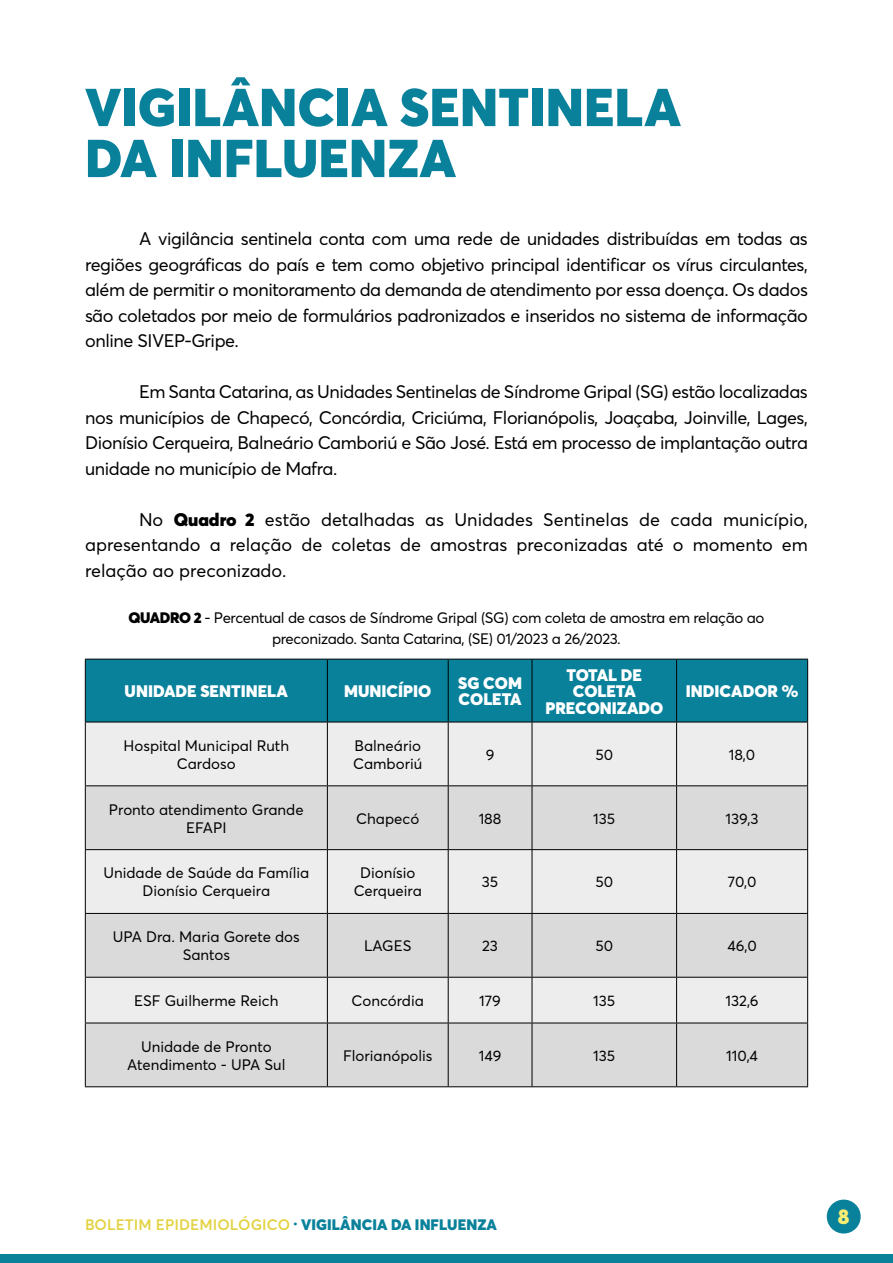
<style>
.page{position:relative;width:893px;height:1263px;background:#fff}
.page>*{position:absolute;margin:0;border:0;box-sizing:border-box;transform-origin:0 0}
.t1{font:900 52.5px/51px "Averta";letter-spacing:.005em;color:#09819b}
.t2{font:900 21px "Averta";color:#f9ed72}
.t3{font:18px/25.5px "Averta";letter-spacing:-.025em;color:#000;text-align:justify}
.t4{font:900 16.5px/16.5px "Averta";color:#fff}
.t5{font:15px/18px "Averta";color:#000;text-align:center}
.t6{font:15px/21px "Averta";letter-spacing:-.025em;color:#000;text-align:center}
.t7{font:900 15px "Averta";letter-spacing:.005em;color:#09819b}
.s1{font-weight:900}
.s2{font-weight:600;color:#e3d342}
</style>
<div class="page">
<div style="left:0;top:1254px;width:893px;height:9px;background:#09819b"></div>
<div style="left:827px;top:1199px;width:34px;height:34px;background:#09819b;border-radius:50%"></div>
<div style="left:86px;top:660px;width:721px;height:62px;background:#09819b"></div>
<div style="left:86px;top:723px;width:721px;height:300px;background:#ededed"></div>
<div style="left:86px;top:786px;width:721px;height:63px;background:#dadada"></div>
<div style="left:86px;top:914px;width:721px;height:63px;background:#dadada"></div>
<div style="left:86px;top:1024px;width:721px;height:62px;background:#dadada"></div>
<hr style="left:85px;top:659px;width:242px;height:1px;background:#000">
<hr style="left:85px;top:659px;width:1px;height:63px;background:#000">
<hr style="left:327px;top:659px;width:121px;height:1px;background:#000">
<hr style="left:327px;top:659px;width:1px;height:63px;background:#000">
<hr style="left:448px;top:659px;width:84px;height:1px;background:#000">
<hr style="left:448px;top:659px;width:1px;height:63px;background:#000">
<hr style="left:532px;top:659px;width:145px;height:1px;background:#000">
<hr style="left:532px;top:659px;width:1px;height:63px;background:#000">
<hr style="left:677px;top:659px;width:131px;height:1px;background:#000">
<hr style="left:676px;top:659px;width:1px;height:63px;background:#000">
<hr style="left:807px;top:659px;width:1px;height:63px;background:#000">
<hr style="left:85px;top:722px;width:242px;height:1px;background:#000">
<hr style="left:85px;top:722px;width:1px;height:63px;background:#000">
<hr style="left:327px;top:722px;width:121px;height:1px;background:#000">
<hr style="left:327px;top:722px;width:1px;height:63px;background:#000">
<hr style="left:448px;top:722px;width:84px;height:1px;background:#000">
<hr style="left:448px;top:722px;width:1px;height:63px;background:#000">
<hr style="left:532px;top:722px;width:145px;height:1px;background:#000">
<hr style="left:532px;top:722px;width:1px;height:63px;background:#000">
<hr style="left:677px;top:722px;width:131px;height:1px;background:#000">
<hr style="left:676px;top:722px;width:1px;height:63px;background:#000">
<hr style="left:807px;top:722px;width:1px;height:63px;background:#000">
<hr style="left:85px;top:785px;width:242px;height:1px;background:#000">
<hr style="left:85px;top:786px;width:1px;height:63px;background:#000">
<hr style="left:327px;top:785px;width:121px;height:1px;background:#000">
<hr style="left:327px;top:786px;width:1px;height:63px;background:#000">
<hr style="left:448px;top:785px;width:84px;height:1px;background:#000">
<hr style="left:448px;top:786px;width:1px;height:63px;background:#000">
<hr style="left:532px;top:785px;width:145px;height:1px;background:#000">
<hr style="left:532px;top:786px;width:1px;height:63px;background:#000">
<hr style="left:677px;top:785px;width:131px;height:1px;background:#000">
<hr style="left:676px;top:786px;width:1px;height:63px;background:#000">
<hr style="left:807px;top:786px;width:1px;height:63px;background:#000">
<hr style="left:85px;top:849px;width:242px;height:1px;background:#000">
<hr style="left:85px;top:850px;width:1px;height:63px;background:#000">
<hr style="left:327px;top:849px;width:121px;height:1px;background:#000">
<hr style="left:327px;top:850px;width:1px;height:63px;background:#000">
<hr style="left:448px;top:849px;width:84px;height:1px;background:#000">
<hr style="left:448px;top:850px;width:1px;height:63px;background:#000">
<hr style="left:532px;top:849px;width:145px;height:1px;background:#000">
<hr style="left:532px;top:850px;width:1px;height:63px;background:#000">
<hr style="left:677px;top:849px;width:131px;height:1px;background:#000">
<hr style="left:676px;top:850px;width:1px;height:63px;background:#000">
<hr style="left:807px;top:850px;width:1px;height:63px;background:#000">
<hr style="left:85px;top:913px;width:242px;height:1px;background:#000">
<hr style="left:85px;top:914px;width:1px;height:63px;background:#000">
<hr style="left:327px;top:913px;width:121px;height:1px;background:#000">
<hr style="left:327px;top:914px;width:1px;height:63px;background:#000">
<hr style="left:448px;top:913px;width:84px;height:1px;background:#000">
<hr style="left:448px;top:914px;width:1px;height:63px;background:#000">
<hr style="left:532px;top:913px;width:145px;height:1px;background:#000">
<hr style="left:532px;top:914px;width:1px;height:63px;background:#000">
<hr style="left:677px;top:913px;width:131px;height:1px;background:#000">
<hr style="left:676px;top:914px;width:1px;height:63px;background:#000">
<hr style="left:807px;top:914px;width:1px;height:63px;background:#000">
<hr style="left:85px;top:977px;width:242px;height:1px;background:#000">
<hr style="left:85px;top:977px;width:1px;height:46px;background:#000">
<hr style="left:327px;top:977px;width:121px;height:1px;background:#000">
<hr style="left:327px;top:977px;width:1px;height:46px;background:#000">
<hr style="left:448px;top:977px;width:84px;height:1px;background:#000">
<hr style="left:448px;top:977px;width:1px;height:46px;background:#000">
<hr style="left:532px;top:977px;width:145px;height:1px;background:#000">
<hr style="left:532px;top:977px;width:1px;height:46px;background:#000">
<hr style="left:677px;top:977px;width:131px;height:1px;background:#000">
<hr style="left:676px;top:977px;width:1px;height:46px;background:#000">
<hr style="left:807px;top:977px;width:1px;height:46px;background:#000">
<hr style="left:85px;top:1023px;width:242px;height:1px;background:#000">
<hr style="left:85px;top:1023px;width:1px;height:63px;background:#000">
<hr style="left:327px;top:1023px;width:121px;height:1px;background:#000">
<hr style="left:327px;top:1023px;width:1px;height:63px;background:#000">
<hr style="left:448px;top:1023px;width:84px;height:1px;background:#000">
<hr style="left:448px;top:1023px;width:1px;height:63px;background:#000">
<hr style="left:532px;top:1023px;width:145px;height:1px;background:#000">
<hr style="left:532px;top:1023px;width:1px;height:63px;background:#000">
<hr style="left:677px;top:1023px;width:131px;height:1px;background:#000">
<hr style="left:676px;top:1023px;width:1px;height:63px;background:#000">
<hr style="left:807px;top:1023px;width:1px;height:63px;background:#000">
<hr style="left:85px;top:1086px;width:242px;height:1px;background:#000">
<hr style="left:327px;top:1086px;width:121px;height:1px;background:#000">
<hr style="left:448px;top:1086px;width:84px;height:1px;background:#000">
<hr style="left:532px;top:1086px;width:145px;height:1px;background:#000">
<hr style="left:677px;top:1086px;width:131px;height:1px;background:#000">
<h1 class="t1" style="left:85px;top:81px;width:597px">VIGILÂNCIA SENTINELA<br>DA INFLUENZA</h1>
<p class="t3" style="left:85px;top:226px;width:724px;text-indent:54px">A vigilância sentinela conta com uma rede de unidades distribuídas em todas as regiões geográficas do país e tem como objetivo principal identificar os vírus circulantes, além de permitir o monitoramento da demanda de atendimento por essa doença. Os dados são coletados por meio de formulários padronizados e inseridos no sistema de informação online SIVEP-Gripe.</p>
<p class="t3" style="left:85px;top:379px;width:724px;text-indent:54px">Em Santa Catarina, as Unidades Sentinelas de Síndrome Gripal (SG) estão localizadas nos municípios de Chapecó, Concórdia, Criciúma, Florianópolis, Joaçaba, Joinville, Lages, Dionísio Cerqueira, Balneário Camboriú e São José. Está em processo de implantação outra unidade no município de Mafra.</p>
<p class="t3" style="left:85px;top:506px;width:724px;text-indent:54px">No <span class="s1">Quadro 2</span> estão detalhadas as Unidades Sentinelas de cada município, apresentando a relação de coletas de amostras preconizadas até o momento em relação ao preconizado.</p>
<p class="t6" style="left:128px;top:607px;width:637px"><span class="s1">QUADRO 2</span> - Percentual de casos de Síndrome Gripal (SG) com coleta de amostra em relação ao preconizado. Santa Catarina, (SE) 01/2023 a 26/2023.</p>
<p class="t4" style="left:125px;top:683px;width:165px">UNIDADE SENTINELA</p>
<p class="t4" style="left:344px;top:683px;width:89px">MUNICÍPIO</p>
<p class="t4" style="left:458px;top:674px;width:65px">SG COM<br>COLETA</p>
<p class="t4" style="left:545px;top:666px;width:119px;text-align:center">TOTAL DE<br>COLETA<br>PRECONIZADO</p>
<p class="t4" style="left:686px;top:683px;width:114px">INDICADOR %</p>
<p class="t5" style="left:124px;top:736px;width:167px">Hospital Municipal Ruth<br>Cardoso</p>
<p class="t5" style="left:353px;top:736px;width:71px;text-align:left">Balneário<br>Camboriú</p>
<p class="t5" style="left:486px;top:745px;width:10px">9</p>
<p class="t5" style="left:595px;top:745px;width:19px">50</p>
<p class="t5" style="left:729px;top:745px;width:28px">18,0</p>
<p class="t5" style="left:109px;top:800px;width:196px">Pronto atendimento Grande<br>EFAPI</p>
<p class="t5" style="left:356px;top:809px;width:65px">Chapecó</p>
<p class="t5" style="left:479px;top:809px;width:24px">188</p>
<p class="t5" style="left:593px;top:809px;width:24px">135</p>
<p class="t5" style="left:726px;top:809px;width:35px">139,3</p>
<p class="t5" style="left:103px;top:864px;width:207px">Unidade de Saúde da Família<br>Dionísio Cerqueira</p>
<p class="t5" style="left:354px;top:864px;width:70px">Dionísio<br>Cerqueira</p>
<p class="t5" style="left:482px;top:873px;width:18px">35</p>
<p class="t5" style="left:595px;top:873px;width:19px">50</p>
<p class="t5" style="left:728px;top:873px;width:30px">70,0</p>
<p class="t5" style="left:113px;top:928px;width:188px">UPA Dra. Maria Gorete dos<br>Santos</p>
<p class="t5" style="left:364px;top:937px;width:49px">LAGES</p>
<p class="t5" style="left:482px;top:937px;width:17px">23</p>
<p class="t5" style="left:595px;top:937px;width:19px">50</p>
<p class="t5" style="left:727px;top:937px;width:31px">46,0</p>
<p class="t5" style="left:134px;top:991px;width:146px">ESF Guilherme Reich</p>
<p class="t5" style="left:352px;top:991px;width:74px">Concórdia</p>
<p class="t5" style="left:479px;top:991px;width:23px">179</p>
<p class="t5" style="left:593px;top:991px;width:24px">135</p>
<p class="t5" style="left:725px;top:991px;width:35px">132,6</p>
<p class="t5" style="left:127px;top:1037px;width:160px">Unidade de Pronto<br>Atendimento - UPA Sul</p>
<p class="t5" style="left:343px;top:1046px;width:91px">Florianópolis</p>
<p class="t5" style="left:479px;top:1046px;width:24px">149</p>
<p class="t5" style="left:593px;top:1046px;width:24px">135</p>
<p class="t5" style="left:726px;top:1046px;width:33px">110,4</p>
<p class="t7" style="left:85px;top:1215px;width:413px"><span class="s2">BOLETIM EPIDEMIOLÓGICO</span> · VIGILÂNCIA DA INFLUENZA</p>
<p class="t2" style="left:838px;top:1203px;width:13px">8</p>
</div>
